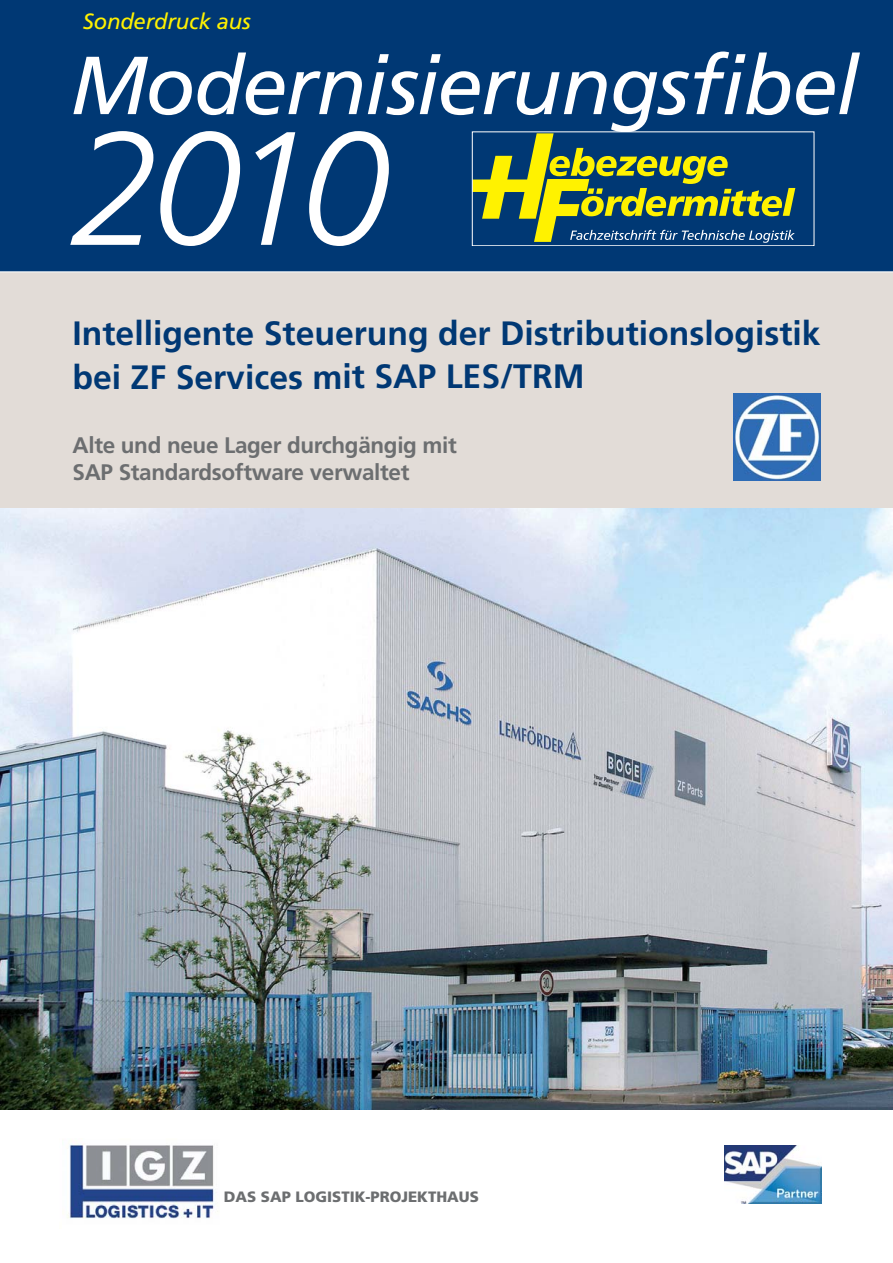
<style>
.page{position:relative;width:893px;height:1263px;background:#fff}
.page>*{position:absolute;margin:0;border:0;box-sizing:border-box;transform-origin:0 0}
.t1{font:italic 300 161.4px "Frutiger LT Std";color:#fff}
.t2{font:italic 82.2px "Frutiger LT Std";letter-spacing:-.025em;color:#fff}
.t3{font:700 33.75px/43.7px "Frutiger LT Std";color:#003874}
.t4{font:700 22.5px/27px "Frutiger LT Std";letter-spacing:-.015em;color:#6c6e70}
.t5{font:italic 22.05px "Frutiger LT Std";letter-spacing:-.01em;color:#fff200}
.t6{font:900 15px "Frutiger LT Std";color:#6c6e70}
</style>
<div class="page">
<div style="left:0;top:0;width:892px;height:1076px;background:#e2dcd7"></div>
<img style="left:0;top:509px;width:892px;height:601px">
<div style="left:0;top:0;width:892px;height:272px;background:#003874"></div>
<div style="left:44px;top:35px;width:845px;height:211px;background:#003874"></div>
<svg style="left:474px;top:133px;width:321px;height:110px"></svg>
<img style="left:724px;top:1145px;width:98px;height:59px">
<img style="left:733px;top:394px;width:88px;height:87px">
<img style="left:67px;top:1144px;width:151px;height:75px">
<p class="t5" style="left:83px;top:11px;width:169px">Sonderdruck aus</p>
<h2 class="t2" style="left:70px;top:44px;width:790px">Modernisierungsfibel</h2>
<h1 class="t1" style="left:70px;top:95px;width:322px">2010</h1>
<p class="t3" style="left:72px;top:314px;width:750px">Intelligente Steuerung der Distributionslogistik bei ZF Services mit SAP LES/TRM</p>
<p class="t4" style="left:73px;top:434px;width:386px">Alte und neue Lager durchgängig mit<br>SAP Standardsoftware verwaltet</p>
<p class="t6" style="left:224px;top:1191px;width:257px">DAS SAP LOGISTIK-PROJEKTHAUS</p>
</div>
